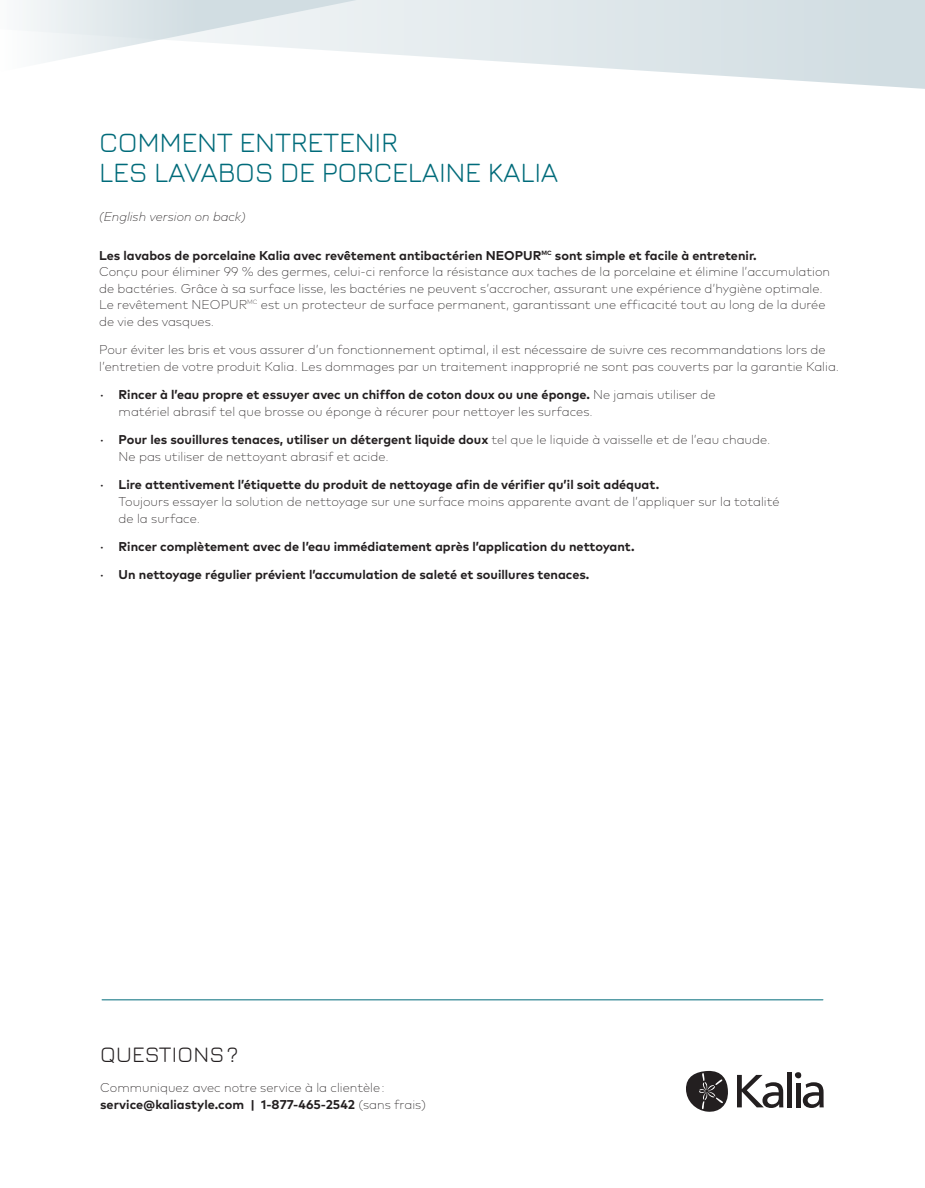
<style>
.page{position:relative;width:925px;height:1188px;background:#fff}
.page>*{position:absolute;margin:0;border:0;box-sizing:border-box;transform-origin:0 0}
.t1{font:28.5px/30px "Jura";letter-spacing:-.01em;color:#006b7a}
.t2{font:22.5px "Jura";letter-spacing:.01em;color:#231f20}
.t3{font:200 12.75px/16.5px "FF Mark Pro";color:#231f20}
.t4{font:700 12.75px "FF Mark Pro";color:#231f20}
.t5{font:italic 200 12.75px "FF Mark Pro";color:#231f20}
.s1{font-weight:700}
.s2{font-weight:200}
</style>
<div class="page">
<svg style="left:686px;top:1071px;width:42px;height:41px"></svg>
<div style="left:787px;top:1072px;width:5px;height:35px;background:#231f20"></div>
<hr style="left:796px;top:1083px;width:4px;height:24px;background:#231f20">
<div style="left:795px;top:1072px;width:6px;height:7px;background:#231f20;border-radius:50%"></div>
<svg style="left:737px;top:1075px;width:46px;height:33px"></svg>
<svg style="left:803px;top:1082px;width:21px;height:26px"></svg>
<hr style="left:102px;top:999px;width:721px;height:1px;background:#006b7a">
<svg style="left:357px;top:0;width:568px;height:89px;fill:#dee7ea"></svg>
<svg style="left:24px;top:0;width:333px;height:63px"></svg>
<h1 class="t1" style="left:99px;top:125px;width:461px">COMMENT ENTRETENIR<br>LES LAVABOS DE PORCELAINE KALIA</h1>
<p class="t5" style="left:99px;top:207px;width:148px">(English version on back)</p>
<p class="t3" style="left:99px;top:246px;width:732px"><span class="s1">Les lavabos de porcelaine Kalia avec revêtement antibactérien NEOPUR</span><sup>MC</sup> <span class="s1">sont simple et facile à entretenir.<br></span>Conçu pour éliminer 99 % des germes, celui-ci renforce la résistance aux taches de la porcelaine et élimine l’accumulation de bactéries. Grâce à sa surface lisse, les bactéries ne peuvent s’accrocher, assurant une expérience d’hygiène optimale.<br>Le revêtement NEOPUR<sup>MC</sup> est un protecteur de surface permanent, garantissant une efficacité tout au long de la durée de vie des vasques.</p>
<p class="t3" style="left:99px;top:340px;width:741px;line-height:17.2px">Pour éviter les bris et vous assurer d’un fonctionnement optimal, il est nécessaire de suivre ces recommandations lors de l’entretien de votre produit Kalia. Les dommages par un traitement inapproprié ne sont pas couverts par la garantie Kalia.</p>
<p class="t3" style="left:119px;top:385px;width:598px;line-height:17.2px;text-indent:-19px">• <span class="s1">Rincer à l’eau propre et essuyer avec un chiffon de coton doux ou une éponge.</span> Ne jamais utiliser de matériel abrasif tel que brosse ou éponge à récurer pour nettoyer les surfaces.</p>
<p class="t3" style="left:119px;top:429px;width:653px;line-height:17.2px;text-indent:-19px">• <span class="s1">Pour les souillures tenaces, utiliser un détergent liquide doux</span> tel que le liquide à vaisselle et de l’eau chaude.<br>Ne pas utiliser de nettoyant abrasif et acide.</p>
<p class="t3" style="left:119px;top:474px;width:662px;line-height:17.2px;text-indent:-19px">• <span class="s1">Lire attentivement l’étiquette du produit de nettoyage afin de vérifier qu’il soit adéquat.<br></span>Toujours essayer la solution de nettoyage sur une surface moins apparente avant de l’appliquer sur la totalité de la surface.</p>
<p class="t4" style="left:99px;top:537px;width:537px"><span class="s2">•</span> Rincer complètement avec de l’eau immédiatement après l’application du nettoyant.</p>
<p class="t4" style="left:99px;top:564px;width:492px"><span class="s2">•</span> Un nettoyage régulier prévient l’accumulation de saleté et souillures tenaces.</p>
<h2 class="t2" style="left:100px;top:1038px;width:140px">QUESTIONS?</h2>
<p class="t3" style="left:100px;top:1079px;width:327px">Communiquez avec notre service à la clientèle : <span class="s1">service@kaliastyle.com | 1-877-465-2542</span> (sans frais)</p>
</div>
